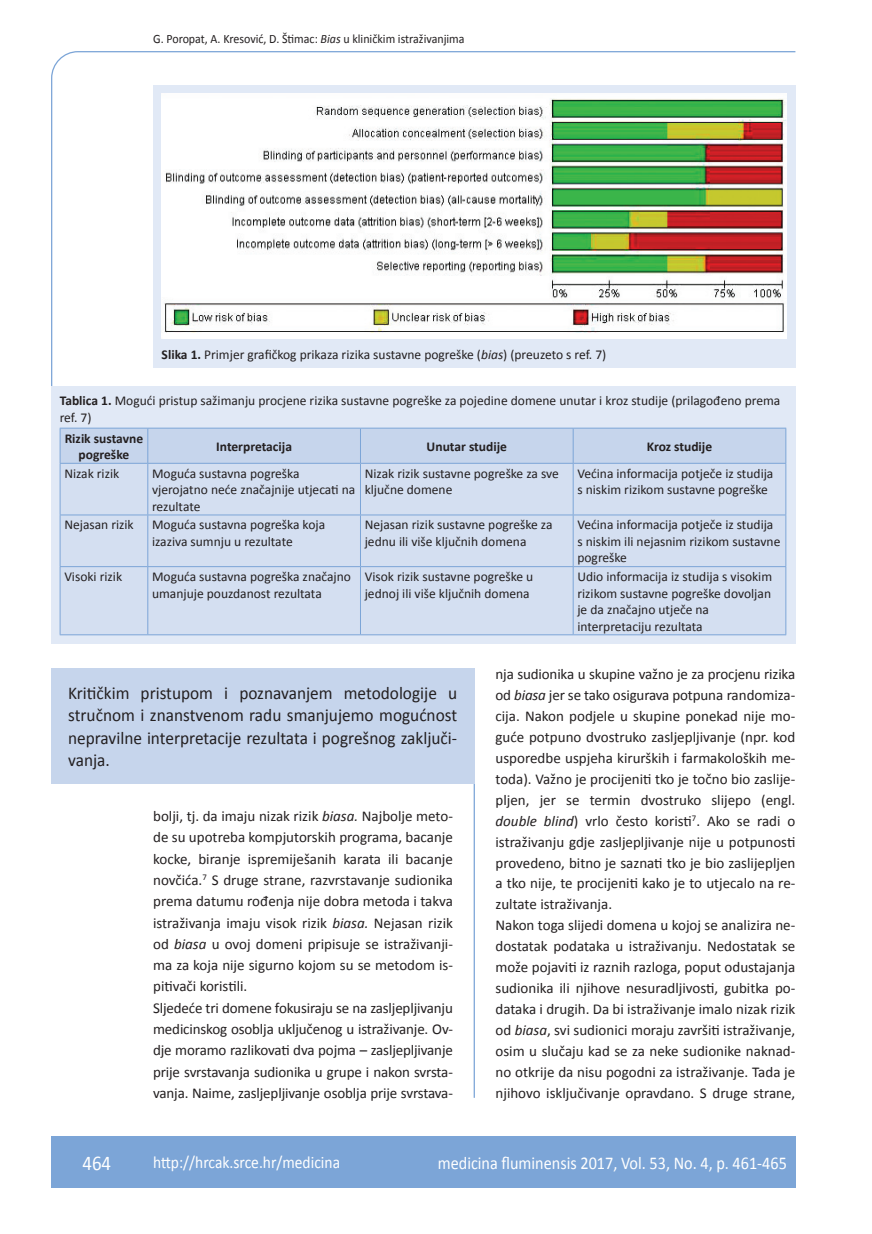
<style>
.page{position:relative;width:872px;height:1234px;background:#fff}
.page>*{position:absolute;margin:0;border:0;box-sizing:border-box;transform-origin:0 0}
.t1{font:21px "Calibri";color:#fff;scale:.9 1}
.t2{font:18px/22.5px "Calibri";color:#231f20;text-align:justify;scale:.96 1}
.t3{font:18px "Calibri";color:#fff;scale:.9 1}
.t4{font:17.25px "Calibri";color:#fff;scale:.9 1}
.t5{font:15px/20.9px "Calibri";color:#231f20}
.t6{font:13.5px/16.5px "Calibri";color:#231f20}
.t7{font:700 13.5px/16.5px "Calibri";color:#231f20;text-align:center}
.t8{font:12.75px "Calibri";color:#231f20;scale:.94 1}
.s1{font-style:italic}
.s2{font-weight:700}
</style>
<div class="page">
<svg style="left:51px;top:51px;width:745px;height:336px"></svg>
<hr style="left:473px;top:668px;width:2px;height:429px;background:#7ca5d7">
<div style="left:51px;top:1135px;width:744px;height:51px;background:#7ca5d7"></div>
<div style="left:153px;top:85px;width:642px;height:283px;background:#e1e9f6"></div>
<img style="left:162px;top:94px;width:625px;height:244px">
<div style="left:51px;top:386px;width:744px;height:258px;background:#e1e9f6"></div>
<div style="left:61px;top:428px;width:724px;height:35px;background:#c6d5ec"></div>
<div style="left:61px;top:464px;width:724px;height:170px;background:#d4dff1"></div>
<hr style="left:60px;top:427px;width:88px;height:1px;background:#7ca5d7">
<hr style="left:60px;top:428px;width:1px;height:35px;background:#7ca5d7">
<hr style="left:148px;top:427px;width:212px;height:1px;background:#7ca5d7">
<hr style="left:147px;top:428px;width:1px;height:35px;background:#7ca5d7">
<hr style="left:360px;top:427px;width:213px;height:1px;background:#7ca5d7">
<hr style="left:360px;top:428px;width:1px;height:35px;background:#7ca5d7">
<hr style="left:573px;top:427px;width:213px;height:1px;background:#7ca5d7">
<hr style="left:573px;top:428px;width:1px;height:35px;background:#7ca5d7">
<hr style="left:785px;top:428px;width:1px;height:35px;background:#7ca5d7">
<hr style="left:60px;top:463px;width:88px;height:1px;background:#7ca5d7">
<hr style="left:60px;top:463px;width:1px;height:51px;background:#7ca5d7">
<hr style="left:148px;top:463px;width:212px;height:1px;background:#7ca5d7">
<hr style="left:147px;top:463px;width:1px;height:51px;background:#7ca5d7">
<hr style="left:360px;top:463px;width:213px;height:1px;background:#7ca5d7">
<hr style="left:360px;top:463px;width:1px;height:51px;background:#7ca5d7">
<hr style="left:573px;top:463px;width:213px;height:1px;background:#7ca5d7">
<hr style="left:573px;top:463px;width:1px;height:51px;background:#7ca5d7">
<hr style="left:785px;top:463px;width:1px;height:51px;background:#7ca5d7">
<hr style="left:60px;top:514px;width:88px;height:1px;background:#7ca5d7">
<hr style="left:60px;top:515px;width:1px;height:51px;background:#7ca5d7">
<hr style="left:148px;top:514px;width:212px;height:1px;background:#7ca5d7">
<hr style="left:147px;top:515px;width:1px;height:51px;background:#7ca5d7">
<hr style="left:360px;top:514px;width:213px;height:1px;background:#7ca5d7">
<hr style="left:360px;top:515px;width:1px;height:51px;background:#7ca5d7">
<hr style="left:573px;top:514px;width:213px;height:1px;background:#7ca5d7">
<hr style="left:573px;top:515px;width:1px;height:51px;background:#7ca5d7">
<hr style="left:785px;top:515px;width:1px;height:51px;background:#7ca5d7">
<hr style="left:60px;top:566px;width:88px;height:1px;background:#7ca5d7">
<hr style="left:60px;top:567px;width:1px;height:67px;background:#7ca5d7">
<hr style="left:148px;top:566px;width:212px;height:1px;background:#7ca5d7">
<hr style="left:147px;top:567px;width:1px;height:67px;background:#7ca5d7">
<hr style="left:360px;top:566px;width:213px;height:1px;background:#7ca5d7">
<hr style="left:360px;top:567px;width:1px;height:67px;background:#7ca5d7">
<hr style="left:573px;top:566px;width:213px;height:1px;background:#7ca5d7">
<hr style="left:573px;top:567px;width:1px;height:67px;background:#7ca5d7">
<hr style="left:785px;top:567px;width:1px;height:67px;background:#7ca5d7">
<hr style="left:60px;top:634px;width:88px;height:1px;background:#7ca5d7">
<hr style="left:148px;top:634px;width:212px;height:1px;background:#7ca5d7">
<hr style="left:360px;top:634px;width:213px;height:1px;background:#7ca5d7">
<hr style="left:573px;top:634px;width:213px;height:1px;background:#7ca5d7">
<div style="left:51px;top:668px;width:423px;height:115px;background:#c6d5ec"></div>
<p class="t8" style="left:153px;top:30px;width:333px">G. Poropat, A. Kresović, D. Štimac: <span class="s1">Bias</span> u kliničkim istraživanjima</p>
<p class="t6" style="left:162px;top:345px;width:446px"><span class="s2">Slika 1.</span> Primjer grafičkog prikaza rizika sustavne pogreške (<span class="s1">bias</span>) (preuzeto s ref. 7)</p>
<p class="t6" style="left:60px;top:392px;width:722px"><span class="s2">Tablica 1.</span> Mogući pristup sažimanju procjene rizika sustavne pogreške za pojedine domene unutar i kroz studije (prilagođeno prema ref. 7)</p>
<p class="t7" style="left:65px;top:429px;width:80px">Rizik sustavne pogreške</p>
<p class="t7" style="left:216px;top:437px;width:77px">Interpretacija</p>
<p class="t7" style="left:426px;top:437px;width:82px">Unutar studije</p>
<p class="t7" style="left:647px;top:437px;width:67px">Kroz studije</p>
<p class="t6" style="left:64px;top:464px;width:56px">Nizak rizik</p>
<p class="t6" style="left:152px;top:464px;width:205px">Moguća sustavna pogreška vjerojatno neće značajnije utjecati na rezultate</p>
<p class="t6" style="left:365px;top:464px;width:196px">Nizak rizik sustavne pogreške za sve ključne domene</p>
<p class="t6" style="left:577px;top:464px;width:197px">Većina informacija potječe iz studija s niskim rizikom sustavne pogreške</p>
<p class="t6" style="left:64px;top:516px;width:71px">Nejasan rizik</p>
<p class="t6" style="left:152px;top:516px;width:175px">Moguća sustavna pogreška koja izaziva sumnju u rezultate</p>
<p class="t6" style="left:365px;top:516px;width:189px">Nejasan rizik sustavne pogreške za jednu ili više ključnih domena</p>
<p class="t6" style="left:577px;top:516px;width:204px">Većina informacija potječe iz studija s niskim ili nejasnim rizikom sustavne pogreške</p>
<p class="t6" style="left:64px;top:567px;width:59px">Visoki rizik</p>
<p class="t6" style="left:152px;top:567px;width:200px">Moguća sustavna pogreška značajno umanjuje pouzdanost rezultata</p>
<p class="t6" style="left:365px;top:567px;width:170px">Visok rizik sustavne pogreške u jednoj ili više ključnih domena</p>
<p class="t6" style="left:577px;top:567px;width:196px">Udio informacija iz studija s visokim rizikom sustavne pogreške dovoljan je da značajno utječe na interpretaciju rezultata</p>
<p class="t2" style="left:68px;top:680px;width:407px">Kritičkim pristupom i poznavanjem metodologije u stručnom i znanstvenom radu smanjujemo mogućnost nepravilne interpretacije rezultata i pogrešnog zaključi&shy;vanja.</p>
<p class="t5" style="left:153px;top:804px;width:301px;line-height:21.3px">bolji, tj. da imaju nizak rizik <span class="s1">biasa.</span> Najbolje meto&shy;de su upotreba kompjutorskih programa, bacanje kocke, biranje ispremiješanih karata ili bacanje novčića.<sup>7</sup> S druge strane, razvrstavanje sudionika prema datumu rođenja nije dobra metoda i takva istraživanja imaju visok rizik <span class="s1">biasa.</span> Nejasan rizik od <span class="s1">biasa</span> u ovoj domeni pripisuje se istraživanji&shy;ma za koja nije sigurno kojom su se metodom is&shy;pitivači koristili.<br>Sljedeće tri domene fokusiraju se na zasljepljivanju medicinskog osoblja uključenog u istraživanje. Ov&shy;dje moramo razlikovati dva pojma – zasljepljivanje prije svrstavanja sudionika u grupe i nakon svrsta&shy;vanja. Naime, zasljepljivanje osoblja prije svrstava-</p>
<p class="t5" style="left:495px;top:663px;width:301px">nja sudionika u skupine važno je za procjenu rizika od <span class="s1">biasa</span> jer se tako osigurava potpuna randomiza&shy;cija. Nakon podjele u skupine ponekad nije mo&shy;guće potpuno dvostruko zasljepljivanje (npr. kod usporedbe uspjeha kirurških i farmakoloških me&shy;toda). Važno je procijeniti tko je točno bio zaslije&shy;pljen, jer se termin dvostruko slijepo (engl. <span class="s1">double blind</span>) vrlo često koristi<sup>7</sup>. Ako se radi o istraživanju gdje zasljepljivanje nije u potpunosti provedeno, bitno je saznati tko je bio zaslijepljen a tko nije, te procijeniti kako je to utjecalo na re&shy;zultate istraživanja.<br>Nakon toga slijedi domena u kojoj se analizira ne&shy;dostatak podataka u istraživanju. Nedostatak se može pojaviti iz raznih razloga, poput odustajanja sudionika ili njihove nesuradljivosti, gubitka po&shy;dataka i drugih. Da bi istraživanje imalo nizak rizik od <span class="s1">biasa</span>, svi sudionici moraju završiti istraživanje, osim u slučaju kad se za neke sudionike naknad&shy;no otkrije da nisu pogodni za istraživanje. Tada je njihovo isključivanje opravdano. S druge strane,</p>
<h1 class="t1" style="left:82px;top:1149px;width:33px">464</h1>
<p class="t4" style="left:153px;top:1150px;width:209px">http://hrcak.srce.hr/medicina</p>
<p class="t3" style="left:438px;top:1151px;width:389px">medicina fluminensis 2017, Vol. 53, No. 4, p. 461-465</p>
</div>
